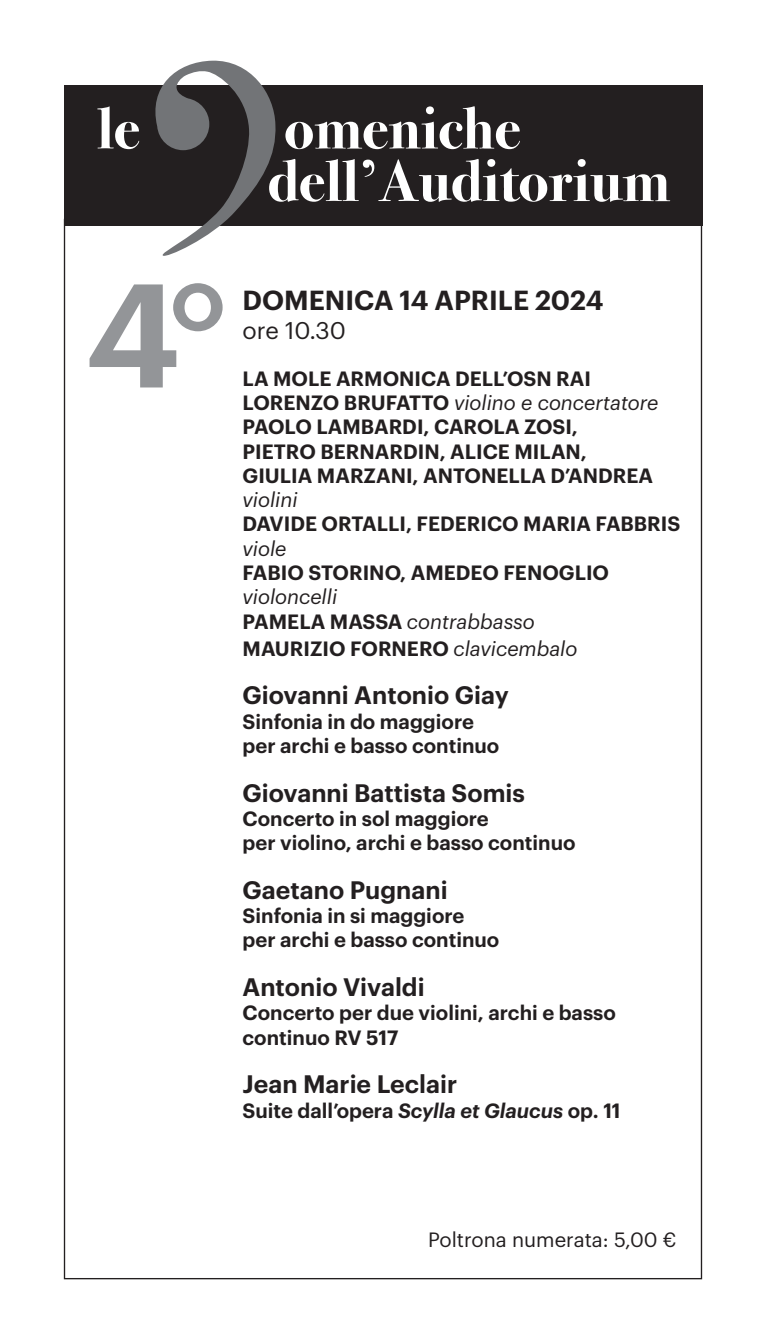
<style>
.page{position:relative;width:766px;height:1340px;background:#fff}
.page>*{position:absolute;margin:0;border:0;box-sizing:border-box;transform-origin:0 0}
.t1{font:600 144px "Graphik";color:#939598}
.t2{font:600 27px "Graphik";color:#231f20}
.t3{font:600 24.75px "Graphik";color:#231f20}
.t4{font:23.62px "Graphik";color:#231f20}
.t5{font:600 20.25px/24.3px "Graphik";color:#231f20}
.t6{font:italic 20.25px "Graphik";color:#231f20}
.t7{font:20.25px "Graphik";color:#231f20}
.s1{font-weight:600;font-style:normal}
.s2{font-weight:400;font-style:italic}
.s3{font-style:italic}
</style>
<div class="page">
<div style="left:64px;top:85px;width:638px;height:141px;background:#231f20"></div>
<svg style="left:155px;top:60px;width:515px;height:196px"></svg>
<svg style="left:97px;top:106px;width:42px;height:43px"></svg>
<p class="t1" style="left:86px;top:225px;width:145px">4°</p>
<p class="t2" style="left:242px;top:280px;width:362px">DOMENICA 14 APRILE 2024</p>
<p class="t4" style="left:242px;top:312px;width:105px">ore 10.30</p>
<p class="t5" style="left:242px;top:364px;width:350px">LA MOLE ARMONICA DELL’OSN RAI</p>
<p class="t6" style="left:242px;top:387px;width:417px"><span class="s1">LORENZO BRUFATTO</span> violino e concertatore</p>
<p class="t5" style="left:242px;top:413px;width:337px">PAOLO LAMBARDI, CAROLA ZOSI,</p>
<p class="t5" style="left:242px;top:437px;width:346px">PIETRO BERNARDIN, ALICE MILAN,</p>
<p class="t5" style="left:242px;top:461px;width:412px">GIULIA MARZANI, ANTONELLA D’ANDREA <span class="s2">violini</span></p>
<p class="t5" style="left:242px;top:510px;width:439px">DAVIDE ORTALLI, FEDERICO MARIA FABBRIS <span class="s2">viole</span></p>
<p class="t5" style="left:242px;top:559px;width:368px">FABIO STORINO, AMEDEO FENOGLIO <span class="s2">violoncelli</span></p>
<p class="t6" style="left:242px;top:606px;width:294px"><span class="s1">PAMELA MASSA</span> contrabbasso</p>
<p class="t5" style="left:242px;top:634px;width:336px">MAURIZIO FORNERO <span class="s2">clavicembalo</span></p>
<p class="t3" style="left:242px;top:676px;width:268px">Giovanni Antonio Giay</p>
<p class="t5" style="left:242px;top:707px;width:233px">Sinfonia in do maggiore</p>
<p class="t5" style="left:242px;top:731px;width:258px">per archi e basso continuo</p>
<p class="t3" style="left:242px;top:773px;width:284px">Giovanni Battista Somis</p>
<p class="t5" style="left:242px;top:804px;width:248px">Concerto in sol maggiore</p>
<p class="t5" style="left:242px;top:829px;width:334px">per violino, archi e basso continuo</p>
<p class="t3" style="left:242px;top:870px;width:206px">Gaetano Pugnani</p>
<p class="t5" style="left:242px;top:901px;width:223px">Sinfonia in si maggiore</p>
<p class="t5" style="left:242px;top:926px;width:258px">per archi e basso continuo</p>
<p class="t3" style="left:242px;top:968px;width:183px">Antonio Vivaldi</p>
<p class="t5" style="left:242px;top:999px;width:375px">Concerto per due violini, archi e basso continuo RV 517</p>
<p class="t3" style="left:242px;top:1065px;width:216px">Jean Marie Leclair</p>
<p class="t5" style="left:242px;top:1096px;width:379px">Suite dall’opera <span class="s3">Scylla et Glaucus</span> op. 11</p>
<p class="t7" style="left:428px;top:1224px;width:250px">Poltrona numerata: 5,00 €</p>
</div>
